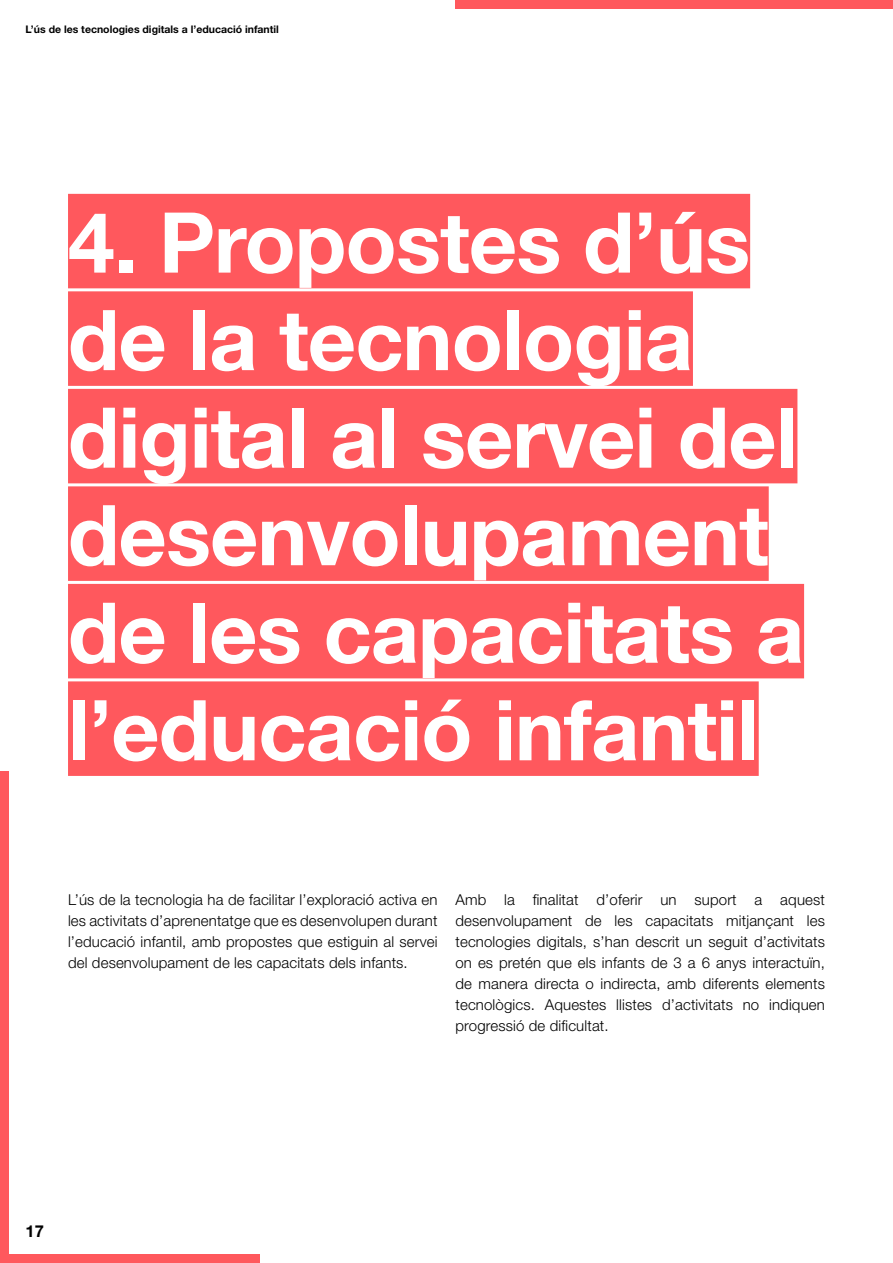
<style>
.page{position:relative;width:893px;height:1263px;background:#fff}
.page>*{position:absolute;margin:0;border:0;box-sizing:border-box;transform-origin:0 0}
.t1{font:700 84px/97.5px "Helvetica Neue LT Std";letter-spacing:-.01em;color:#fff}
.t2{font:700 16.5px "Helvetica Neue LT Std";color:#000}
.t3{font:300 15px/21px "Helvetica Neue LT Std";letter-spacing:.01em;color:#000;text-align:justify}
.t4{font:700 10.5px "Helvetica Neue LT Std";color:#000}
</style>
<div class="page">
<div style="left:455px;top:0;width:438px;height:9px;background:#ff585d"></div>
<div style="left:0;top:1254px;width:259px;height:9px;background:#ff585d"></div>
<div style="left:0;top:771px;width:9px;height:492px;background:#ff585d"></div>
<div style="left:68px;top:194px;width:682px;height:94px;background:#ff585d"></div>
<div style="left:68px;top:291px;width:625px;height:95px;background:#ff585d"></div>
<div style="left:68px;top:389px;width:729px;height:94px;background:#ff585d"></div>
<div style="left:68px;top:486px;width:701px;height:95px;background:#ff585d"></div>
<div style="left:68px;top:584px;width:736px;height:94px;background:#ff585d"></div>
<div style="left:68px;top:681px;width:691px;height:95px;background:#ff585d"></div>
<p class="t4" style="left:26px;top:23px;width:255px">L’ús de les tecnologies digitals a l’educació infantil</p>
<h1 class="t1" style="left:68px;top:192px;width:738px">4. Propostes d’ús de la tecnologia digital al servei del desenvolupament de les capacitats a l’educació infantil</h1>
<p class="t3" style="left:68px;top:888px;width:371px">L’ús de la tecnologia ha de facilitar l’exploració activa en les activitats d’aprenentatge que es desenvolupen durant l’educació infantil, amb propostes que estiguin al servei del desenvolupament de les capacitats dels infants.</p>
<p class="t3" style="left:455px;top:888px;width:371px">Amb la finalitat d’oferir un suport a aquest desenvolupament de les capacitats mitjançant les tecnologies digitals, s’han descrit un seguit d’activitats on es pretén que els infants de 3 a 6 anys interactuïn, de manera directa o indirecta, amb diferents elements tecnològics. Aquestes llistes d’activitats no indiquen progressió de dificultat.</p>
<p class="t2" style="left:26px;top:1221px;width:20px">17</p>
</div>
